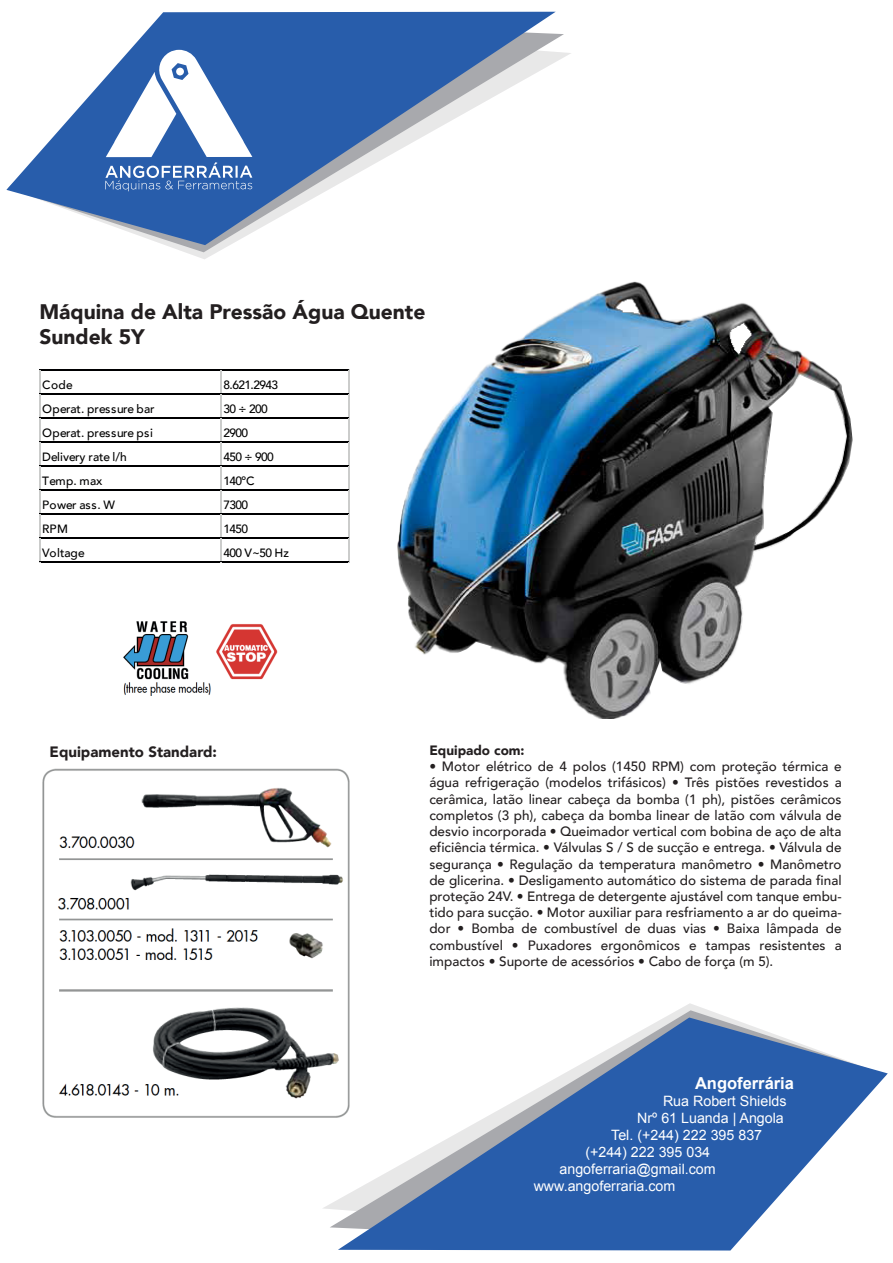
<style>
.page{position:relative;width:893px;height:1263px;background:#fff}
.page>*{position:absolute;margin:0;border:0;box-sizing:border-box;transform-origin:0 0}
.t1{font:900 21px/25.2px "Avenir";color:#231f20}
.t2{font:700 16.5px "Arial";color:#fff}
.t3{font:900 15px "Avenir";color:#231f20}
.t4{font:14.25px "Arial";color:#fff}
.t5{font:500 13.5px/16.2px "Avenir";color:#231f20;text-align:justify}
.t6{font:900 13.5px "Avenir";color:#231f20}
.t7{font:500 12px "Avenir";letter-spacing:-.01em;color:#000001}
.t8{font:500 12px "Avenir";letter-spacing:.01em;color:#000001}
</style>
<div class="page">
<svg style="left:6px;top:12px;width:550px;height:233px"></svg>
<svg style="left:105px;top:50px;width:147px;height:141px"></svg>
<svg style="left:338px;top:1017px;width:550px;height:233px;fill:#285dab"></svg>
<img style="left:397px;top:281px;width:456px;height:437px">
<hr style="left:39px;top:369px;width:311px;height:2px;background:#000001">
<hr style="left:39px;top:371px;width:2px;height:22px;background:#cbcccb">
<hr style="left:39px;top:393px;width:311px;height:2px;background:#000001">
<hr style="left:348px;top:371px;width:2px;height:22px;background:#cbcccb">
<hr style="left:39px;top:395px;width:2px;height:22px;background:#cbcccb">
<hr style="left:39px;top:417px;width:311px;height:2px;background:#000001">
<hr style="left:348px;top:395px;width:2px;height:22px;background:#cbcccb">
<hr style="left:39px;top:419px;width:2px;height:22px;background:#cbcccb">
<hr style="left:39px;top:441px;width:311px;height:2px;background:#000001">
<hr style="left:348px;top:419px;width:2px;height:22px;background:#cbcccb">
<hr style="left:39px;top:443px;width:2px;height:22px;background:#cbcccb">
<hr style="left:39px;top:465px;width:311px;height:2px;background:#000001">
<hr style="left:348px;top:443px;width:2px;height:22px;background:#cbcccb">
<hr style="left:39px;top:467px;width:2px;height:22px;background:#cbcccb">
<hr style="left:39px;top:489px;width:311px;height:2px;background:#000001">
<hr style="left:348px;top:467px;width:2px;height:22px;background:#cbcccb">
<hr style="left:39px;top:491px;width:2px;height:22px;background:#cbcccb">
<hr style="left:39px;top:513px;width:311px;height:2px;background:#000001">
<hr style="left:348px;top:491px;width:2px;height:22px;background:#cbcccb">
<hr style="left:39px;top:515px;width:2px;height:22px;background:#cbcccb">
<hr style="left:39px;top:537px;width:311px;height:2px;background:#000001">
<hr style="left:348px;top:515px;width:2px;height:22px;background:#cbcccb">
<hr style="left:39px;top:539px;width:2px;height:22px;background:#cbcccb">
<hr style="left:39px;top:561px;width:311px;height:2px;background:#000001">
<hr style="left:348px;top:539px;width:2px;height:22px;background:#cbcccb">
<svg style="left:221px;top:371px;width:1px;height:192px"></svg>
<img style="left:42px;top:768px;width:322px;height:358px">
<img style="left:123px;top:621px;width:155px;height:75px">
<h1 class="t1" style="left:39px;top:299px;width:388px">Máquina de Alta Pressão Água Quente<br>Sundek 5Y</h1>
<p class="t7" style="left:42px;top:374px;width:32px">Code</p>
<p class="t7" style="left:224px;top:374px;width:56px">8.621.2943</p>
<p class="t7" style="left:42px;top:398px;width:114px">Operat. pressure bar</p>
<p class="t7" style="left:224px;top:398px;width:46px">30 ÷ 200</p>
<p class="t8" style="left:42px;top:422px;width:112px">Operat. pressure psi</p>
<p class="t7" style="left:224px;top:422px;width:26px">2900</p>
<p class="t7" style="left:42px;top:446px;width:86px">Delivery rate l/h</p>
<p class="t7" style="left:224px;top:446px;width:52px">450 ÷ 900</p>
<p class="t7" style="left:42px;top:470px;width:62px">Temp. max</p>
<p class="t7" style="left:224px;top:470px;width:32px">140ºC</p>
<p class="t8" style="left:42px;top:494px;width:75px">Power ass. W</p>
<p class="t7" style="left:224px;top:494px;width:26px">7300</p>
<p class="t7" style="left:42px;top:518px;width:27px">RPM</p>
<p class="t7" style="left:224px;top:518px;width:26px">1450</p>
<p class="t7" style="left:42px;top:542px;width:44px">Voltage</p>
<p class="t7" style="left:224px;top:542px;width:67px">400 V~50 Hz</p>
<p class="t3" style="left:50px;top:739px;width:169px">Equipamento Standard:</p>
<p class="t6" style="left:429px;top:739px;width:97px">Equipado com:</p>
<p class="t5" style="left:429px;top:758px;width:414px">• Motor elétrico de 4 polos (1450 RPM) com proteção térmica e água refrigeração (modelos trifásicos) • Três pistões revestidos a cerâmica, latão linear cabeça da bomba (1 ph), pistões cerâmicos completos (3 ph), cabeça da bomba linear de latão com válvula de desvio incorporada • Queimador vertical com bobina de aço de alta eficiência térmica. • Válvulas S / S de sucção e entrega. • Válvula de segurança • Regulação da temperatura manômetro • Manômetro de glicerina. • Desligamento automático do sistema de parada final proteção 24V. • Entrega de detergente ajustável com tanque embu&shy;tido para sucção. • Motor auxiliar para resfriamento a ar do queima&shy;dor • Bomba de combustível de duas vias • Baixa lâmpada de combustível • Puxadores ergonômicos e tampas resistentes a impactos • Suporte de acessórios • Cabo de força (m 5).</p>
<p class="t2" style="left:695px;top:1072px;width:101px">Angoferrária</p>
<p class="t4" style="left:663px;top:1091px;width:125px">Rua Robert Shields</p>
<p class="t4" style="left:637px;top:1108px;width:148px">Nrº 61 Luanda | Angola</p>
<p class="t4" style="left:611px;top:1125px;width:152px">Tel. (+244) 222 395 837</p>
<p class="t4" style="left:585px;top:1143px;width:126px">(+244) 222 395 034</p>
<p class="t4" style="left:559px;top:1160px;width:158px">angoferraria@gmail.com</p>
<p class="t4" style="left:534px;top:1177px;width:143px">www.angoferraria.com</p>
</div>
